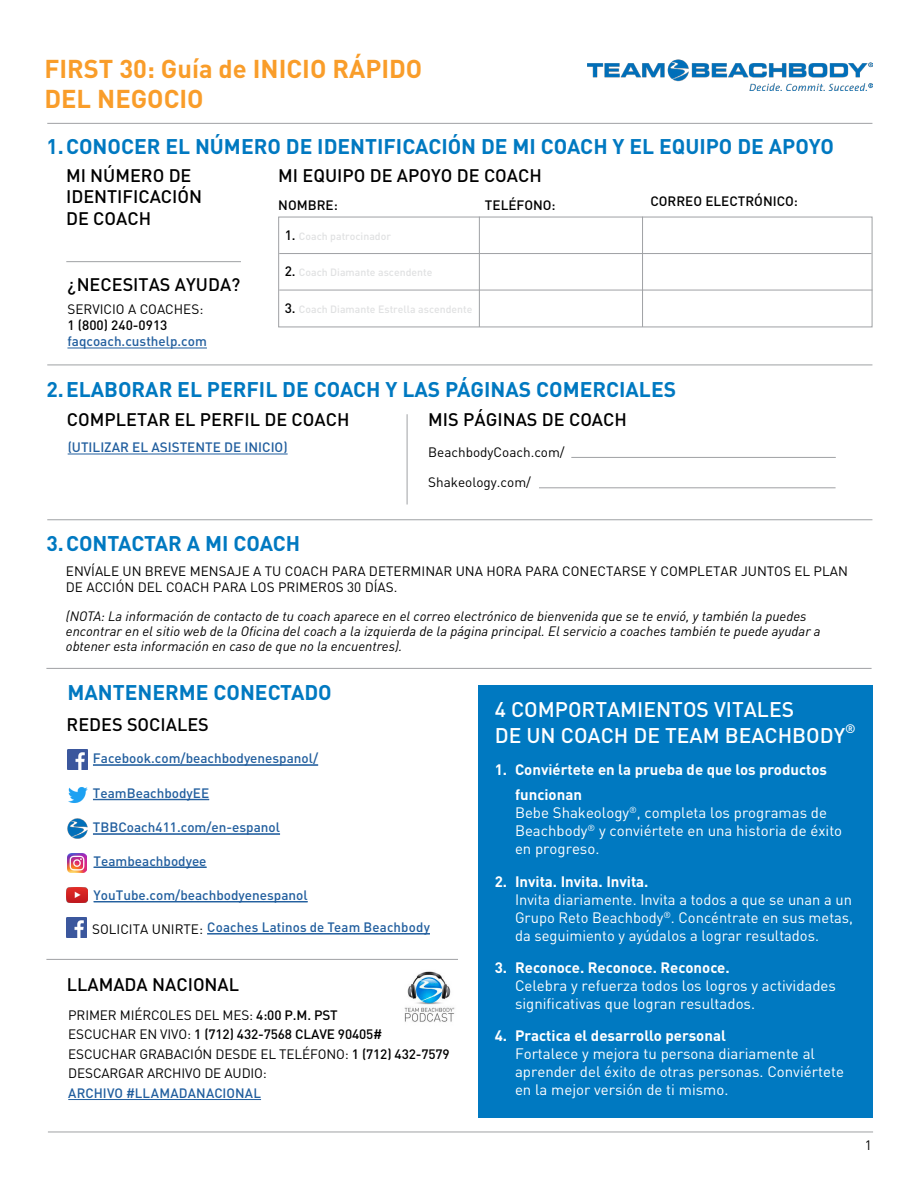
<style>
.page{position:relative;width:918px;height:1188px;background:#fff}
.page>*{position:absolute;margin:0;border:0;box-sizing:border-box;transform-origin:0 0}
.t1{font:700 25.5px/30.6px "DIN";color:#f99d2a}
.t2{font:700 21px "DIN";color:#0079c1}
.t3{font:500 21px/25.5px "DIN";color:#fff}
.t4{font:500 18px/21.6px "DIN";color:#000}
.t5{font:15px/18px "DIN";color:#fff}
.t6{font:700 15px/25.5px "DIN";color:#fff}
.t7{font:13.5px/19.5px "DIN";color:#000}
.t8{font:italic 13.5px/15px "DIN";color:#000}
.t9{font:500 13.5px "DIN";color:#215e9e}
.t10{font:500 13.5px "DIN";color:#000}
.t11{font:500 12.3px "DIN";color:#fff}
.t12{font:500 10.5px "DIN";color:#e0e1e2}
.s1{font-size:13.5px;color:#000}
.s2{font-weight:500}
</style>
<div class="page">
<img style="left:588px;top:59px;width:284px;height:32px">
<div style="left:478px;top:685px;width:394px;height:433px;background:#0079c1"></div>
<hr style="left:67px;top:348px;width:140px;height:1px;background:#215e9e">
<hr style="left:47px;top:123px;width:825px;height:1px;background:#9fa1a4">
<hr style="left:47px;top:365px;width:825px;height:1px;background:#9fa1a4">
<hr style="left:47px;top:519px;width:825px;height:1px;background:#9fa1a4">
<div style="left:278px;top:217px;width:594px;height:110px;border:1px solid #9fa1a4"></div>
<hr style="left:479px;top:217px;width:1px;height:110px;background:#9fa1a4">
<hr style="left:279px;top:253px;width:593px;height:1px;background:#9fa1a4">
<hr style="left:279px;top:290px;width:593px;height:1px;background:#9fa1a4">
<hr style="left:66px;top:261px;width:175px;height:1px;background:#9fa1a4">
<hr style="left:539px;top:487px;width:297px;height:1px;background:#9fa1a4">
<hr style="left:571px;top:457px;width:265px;height:1px;background:#9fa1a4">
<hr style="left:642px;top:217px;width:1px;height:110px;background:#9fa1a4">
<hr style="left:94px;top:867px;width:113px;height:1px;background:#215e9e">
<hr style="left:94px;top:901px;width:214px;height:1px;background:#215e9e">
<img style="left:67px;top:749px;width:20px;height:20px">
<img style="left:67px;top:853px;width:20px;height:20px">
<img style="left:66px;top:887px;width:22px;height:15px">
<img style="left:68px;top:787px;width:20px;height:16px">
<hr style="left:68px;top:1099px;width:193px;height:1px;background:#215e9e">
<img style="left:68px;top:819px;width:19px;height:19px">
<hr style="left:93px;top:764px;width:225px;height:1px;background:#215e9e">
<hr style="left:93px;top:765px;width:225px;height:1px;background:#215e9e">
<hr style="left:93px;top:799px;width:116px;height:1px;background:#215e9e">
<hr style="left:93px;top:833px;width:187px;height:1px;background:#215e9e">
<hr style="left:93px;top:834px;width:187px;height:1px;background:#215e9e">
<img style="left:67px;top:918px;width:20px;height:20px">
<hr style="left:68px;top:454px;width:220px;height:1px;background:#215e9e">
<hr style="left:407px;top:414px;width:1px;height:91px;background:#9fa1a4">
<hr style="left:46px;top:668px;width:826px;height:1px;background:#9fa1a4">
<hr style="left:46px;top:959px;width:412px;height:1px;background:#9fa1a4">
<hr style="left:207px;top:933px;width:223px;height:1px;background:#215e9e">
<hr style="left:207px;top:934px;width:223px;height:1px;background:#215e9e">
<hr style="left:48px;top:1132px;width:825px;height:1px;background:#9fa1a4">
<img style="left:404px;top:971px;width:51px;height:51px">
<h1 class="t1" style="left:44px;top:52px;width:379px">FIRST 30: Guía de INICIO RÁPIDO<br>DEL NEGOCIO</h1>
<h2 class="t2" style="left:47px;top:133px;width:789px">1. CONOCER EL NÚMERO DE IDENTIFICACIÓN DE MI COACH Y EL EQUIPO DE APOYO</h2>
<p class="t4" style="left:66px;top:164px;width:138px">MI NÚMERO DE<br>IDENTIFICACIÓN<br>DE COACH</p>
<p class="t4" style="left:278px;top:164px;width:265px">MI EQUIPO DE APOYO DE COACH</p>
<p class="t10" style="left:650px;top:193px;width:149px">CORREO ELECTRÓNICO:</p>
<p class="t10" style="left:485px;top:196px;width:72px">TELÉFONO:</p>
<p class="t10" style="left:278px;top:196px;width:61px">NOMBRE:</p>
<p class="t12" style="left:285px;top:230px;width:108px"><span class="s1">1.</span> Coach patrocinador</p>
<p class="t12" style="left:285px;top:266px;width:149px"><span class="s1">2.</span> Coach Diamante ascendente</p>
<p class="t12" style="left:285px;top:302px;width:189px"><span class="s1">3.</span> Coach Diamante Estrella ascendente</p>
<p class="t4" style="left:67px;top:273px;width:175px">¿NECESITAS AYUDA?</p>
<p class="t7" style="left:67px;top:299px;width:137px">SERVICIO A COACHES:</p>
<p class="t10" style="left:67px;top:316px;width:101px">1 (800) 240-0913</p>
<p class="t9" style="left:67px;top:333px;width:141px">faqcoach.custhelp.com</p>
<h2 class="t2" style="left:47px;top:375px;width:631px">2. ELABORAR EL PERFIL DE COACH Y LAS PÁGINAS COMERCIALES</h2>
<p class="t4" style="left:67px;top:408px;width:284px">COMPLETAR EL PERFIL DE COACH</p>
<p class="t4" style="left:428px;top:408px;width:200px">MIS PÁGINAS DE COACH</p>
<p class="t9" style="left:68px;top:439px;width:221px">(UTILIZAR EL ASISTENTE DE INICIO)</p>
<p class="t7" style="left:428px;top:437px;width:138px;line-height:29.7px">BeachbodyCoach.com/<br>Shakeology.com/</p>
<h2 class="t2" style="left:47px;top:529px;width:255px">3. CONTACTAR A MI COACH</h2>
<p class="t7" style="left:66px;top:563px;width:784px;line-height:16.2px">ENVÍALE UN BREVE MENSAJE A TU COACH PARA DETERMINAR UNA HORA PARA CONECTARSE Y COMPLETAR JUNTOS EL PLAN<br>DE ACCIÓN DEL COACH PARA LOS PRIMEROS 30 DÍAS.</p>
<p class="t8" style="left:66px;top:608px;width:756px">(NOTA: La información de contacto de tu coach aparece en el correo electrónico de bienvenida que se te envió, y también la puedes encontrar en el sitio web de la Oficina del coach a la izquierda de la página principal. El servicio a coaches también te puede ayudar a obtener esta información en caso de que no la encuentres).</p>
<h2 class="t2" style="left:67px;top:678px;width:266px">MANTENERME CONECTADO</h2>
<p class="t4" style="left:67px;top:713px;width:144px">REDES SOCIALES</p>
<p class="t9" style="left:93px;top:750px;width:227px">Facebook.com/beachbodyenespanol/</p>
<p class="t9" style="left:93px;top:784px;width:118px">TeamBeachbodyEE</p>
<p class="t9" style="left:93px;top:819px;width:189px">TBBCoach411.com/en-espanol</p>
<p class="t9" style="left:94px;top:852px;width:114px">Teambeachbodyee</p>
<p class="t9" style="left:94px;top:887px;width:216px">YouTube.com/beachbodyenespanol</p>
<p class="t9" style="left:207px;top:919px;width:224px">Coaches Latinos de Team Beachbody</p>
<p class="t7" style="left:92px;top:919px;width:112px">SOLICITA UNIRTE:</p>
<p class="t4" style="left:67px;top:973px;width:174px">LLAMADA NACIONAL</p>
<p class="t7" style="left:68px;top:1005px;width:383px">PRIMER MIÉRCOLES DEL MES: <span class="s2">4:00 P.M. PST<br></span>ESCUCHAR EN VIVO: <span class="s2">1 (712) 432-7568 CLAVE 90405# </span>ESCUCHAR GRABACIÓN DESDE EL TELÉFONO: <span class="s2">1 (712) 432-7579<br></span>DESCARGAR ARCHIVO DE AUDIO:</p>
<p class="t9" style="left:68px;top:1084px;width:194px">ARCHIVO #LLAMADANACIONAL</p>
<h2 class="t3" style="left:495px;top:696px;width:352px">4 COMPORTAMIENTOS VITALES<br>DE UN COACH DE TEAM BEACHBODY</h2>
<p class="t11" style="left:845px;top:720px;width:12px">®</p>
<p class="t6" style="left:515px;top:756px;width:314px;text-indent:-20px">1. Conviértete en la prueba de que los productos funcionan</p>
<p class="t5" style="left:515px;top:804px;width:329px">Bebe Shakeology<sup>®</sup>, completa los programas de<br>Beachbody<sup>®</sup> y conviértete en una historia de éxito en progreso.</p>
<p class="t6" style="left:495px;top:868px;width:155px">2. Invita. Invita. Invita.</p>
<p class="t5" style="left:515px;top:890px;width:340px;text-align:justify">Invita diariamente. Invita a todos a que se unan a un Grupo Reto Beachbody<sup>®</sup>. Concéntrate en sus metas, da seguimiento y ayúdalos a lograr resultados.</p>
<p class="t6" style="left:495px;top:954px;width:237px">3. Reconoce. Reconoce. Reconoce.</p>
<p class="t5" style="left:515px;top:976px;width:323px">Celebra y refuerza todos los logros y actividades significativas que logran resultados.</p>
<p class="t6" style="left:495px;top:1022px;width:233px">4. Practica el desarrollo personal</p>
<p class="t5" style="left:515px;top:1045px;width:330px">Fortalece y mejora tu persona diariamente al aprender del éxito de otras personas. Conviértete en la mejor versión de ti mismo.</p>
<p class="t7" style="left:865px;top:1136px;width:9px">1</p>
</div>
